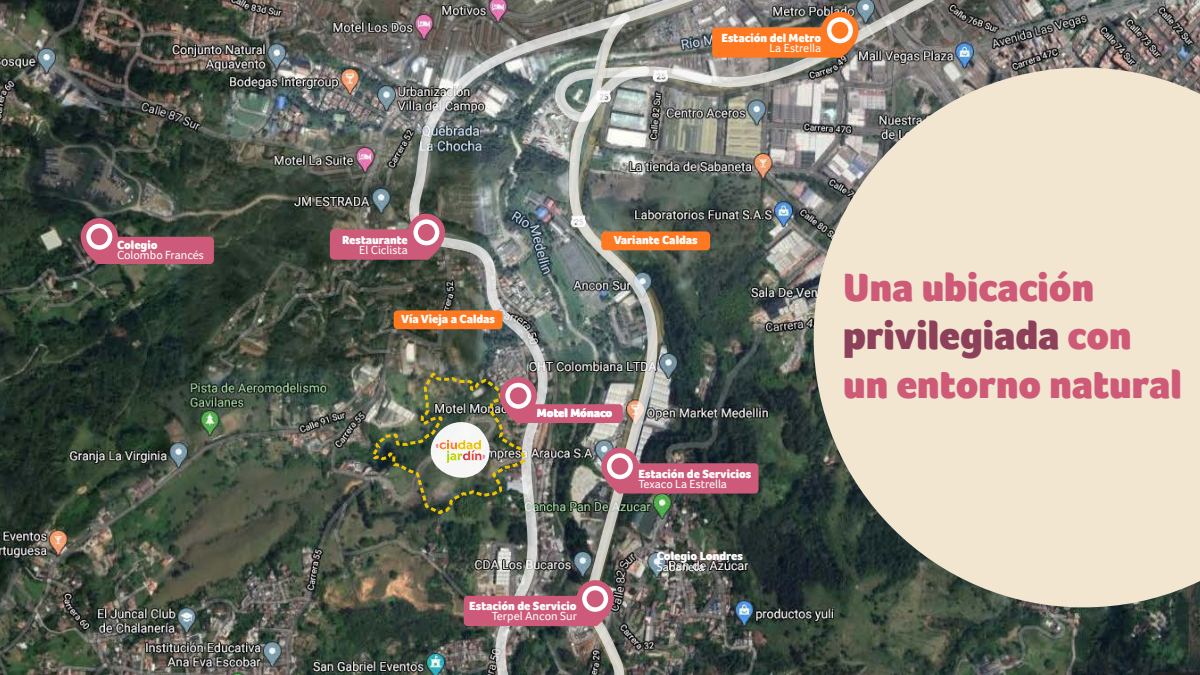
<style>
.page{position:relative;width:1200px;height:675px;background:#fff}
.page>*{position:absolute;margin:0;border:0;box-sizing:border-box;transform-origin:0 0}
.t1{font:900 40.6px/48.7px "Foco";color:#ce5a78}
.t2{font:900 12.1px "Foco";color:#fff}
.t3{font:12.1px/10.1px "Foco";color:#fff}
.s1{font-weight:900}
.s2{font-family:"Myriad Pro"}
.s3{color:#8c405a}
</style>
<div class="page">
<img style="left:0;top:0;width:1200px;height:675px">
<img style="left:409px;top:0;width:327px;height:675px">
<img style="left:569px;top:0;width:401px;height:590px">
<img style="left:370px;top:325px;width:158px;height:272px">
<svg style="left:431px;top:422px;width:59px;height:56px"></svg>
<div style="left:330px;top:229px;width:100px;height:31px;background:#cd5a78;border-radius:4px"></div>
<svg style="left:408px;top:214px;width:37px;height:46px"></svg>
<div style="left:418px;top:224px;width:17px;height:17px;background:#cd5a78;border-radius:50%"></div>
<div style="left:712px;top:27px;width:131px;height:31px;background:#ff7922;border-radius:4px"></div>
<svg style="left:821px;top:12px;width:38px;height:46px"></svg>
<div style="left:831px;top:22px;width:17px;height:17px;background:#ff7922;border-radius:50%"></div>
<div style="left:616px;top:463px;width:143px;height:31px;background:#cd5a78;border-radius:4px"></div>
<svg style="left:601px;top:448px;width:38px;height:46px"></svg>
<div style="left:611px;top:458px;width:17px;height:17px;background:#cd5a78;border-radius:50%"></div>
<div style="left:95px;top:237px;width:119px;height:27px;background:#cd5a78;border-radius:4px"></div>
<svg style="left:81px;top:218px;width:37px;height:46px"></svg>
<div style="left:91px;top:228px;width:17px;height:17px;background:#cd5a78;border-radius:50%"></div>
<div style="left:514px;top:404px;width:109px;height:19px;background:#cd5a78;border-radius:4px"></div>
<div style="left:394px;top:310px;width:109px;height:19px;background:#ff7922;border-radius:4px"></div>
<div style="left:601px;top:231px;width:109px;height:19px;background:#ff7922;border-radius:4px"></div>
<svg style="left:500px;top:377px;width:37px;height:46px"></svg>
<div style="left:510px;top:387px;width:17px;height:17px;background:#cd5a78;border-radius:50%"></div>
<div style="left:464px;top:596px;width:135px;height:30px;background:#cd5a78;border-radius:4px"></div>
<svg style="left:577px;top:580px;width:47px;height:95px;background:#8b7374"></svg>
<div style="left:587px;top:590px;width:17px;height:17px;background:#cd5a78;border-radius:50%"></div>
<svg style="left:555px;top:13px;width:94px;height:109px;background:#9aa09a"></svg>
<svg style="left:814px;top:68px;width:386px;height:539px;background:#dad1bd"></svg>
<p class="t3" style="left:117px;top:240px;width:88px"><span class="s1">Colegio<br></span>Colombo Franc<span class="s2">é</span>s</p>
<p class="t2" style="left:721px;top:31px;width:101px">Estación del Metro</p>
<p class="t3" style="left:770px;top:43px;width:53px">La Estrella</p>
<p class="t2" style="left:342px;top:233px;width:67px">Restaurante</p>
<p class="t3" style="left:359px;top:245px;width:50px">El Ciclista</p>
<p class="t2" style="left:401px;top:312px;width:95px">Vía Vieja a Caldas</p>
<p class="t2" style="left:614px;top:233px;width:85px">Variante Caldas</p>
<p class="t2" style="left:537px;top:406px;width:77px">Motel Mónaco</p>
<p class="t2" style="left:639px;top:467px;width:114px">Estación de Servicios</p>
<p class="t3" style="left:639px;top:479px;width:90px">Texaco La Estrella</p>
<p class="t2" style="left:657px;top:549px;width:87px">Colegio Londres</p>
<p class="t3" style="left:657px;top:562px;width:49px">Sabaneta</p>
<p class="t2" style="left:469px;top:599px;width:109px">Estación de Servicio</p>
<p class="t3" style="left:492px;top:611px;width:86px">Terpel Ancon Sur</p>
<h1 class="t1" style="left:843px;top:263px;width:340px">Una ubicación <span class="s3">privilegiada</span> con un entorno natural</h1>
</div>
